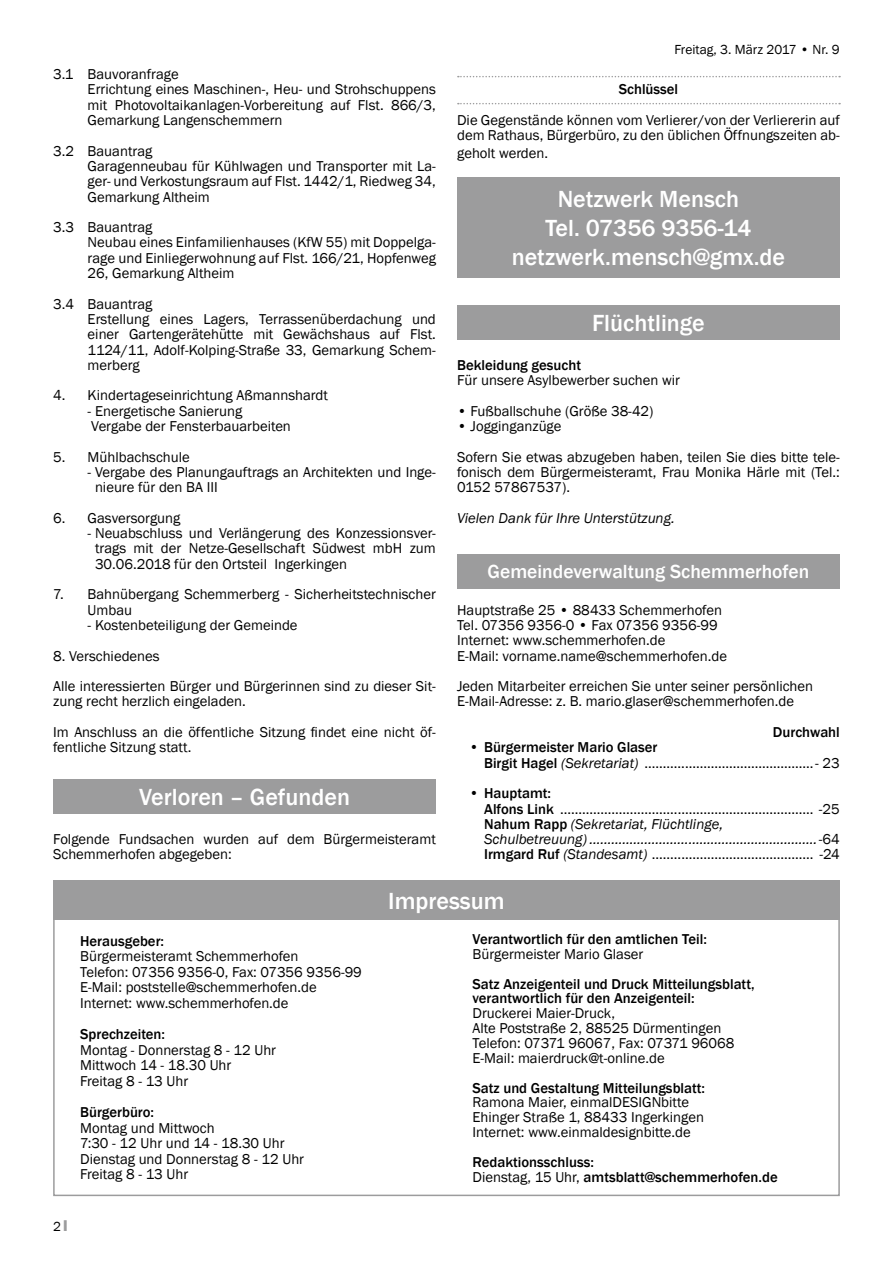
<style>
.page{position:relative;width:893px;height:1263px;background:#fff}
.page>*{position:absolute;margin:0;border:0;box-sizing:border-box;transform-origin:0 0}
.t1{font:500 24px/28.8px "Franklin Gothic";color:#fff;text-align:center}
.t2{font:500 19.5px "Franklin Gothic";color:#fff}
.t3{font:14.7px/15.3px "Franklin Gothic";color:#000}
.t4{font:500 14.7px/14.9px "Franklin Gothic";color:#000}
.t5{font:italic 14.7px "Franklin Gothic";color:#000}
.t6{font:13.5px "Franklin Gothic";color:#000}
.s1{font-weight:500}
.s2{font-style:italic}
.s3{font-family:"Impact";color:#9c9c9d}
.s4{font-weight:400}
</style>
<div class="page">
<div style="left:53px;top:779px;width:383px;height:34px;background:#9c9c9d"></div>
<svg style="left:458px;top:76px;width:382px;height:1px"></svg>
<svg style="left:458px;top:103px;width:382px;height:1px"></svg>
<div style="left:457px;top:177px;width:383px;height:101px;background:#9c9c9d"></div>
<div style="left:457px;top:305px;width:383px;height:34px;background:#9c9c9d"></div>
<div style="left:457px;top:554px;width:383px;height:34px;background:#9c9c9d"></div>
<div style="left:53px;top:880px;width:787px;height:40px;background:#9c9c9d"></div>
<p class="t3" style="left:88px;top:67px;width:350px;text-indent:-35px">3.1 Bauvoranfrage<br>Errichtung eines Maschinen-, Heu- und Strohschuppens mit Photovoltaikanlagen-Vorbereitung auf Flst. 866/3, Gemarkung Langenschemmern</p>
<p class="t3" style="left:88px;top:143px;width:350px;text-indent:-34px">3.2 Bauantrag<br>Garagenneubau für Kühlwagen und Transporter mit La&shy;ger- und Verkostungsraum auf Flst. 1442/1, Riedweg 34, Gemarkung Altheim</p>
<p class="t3" style="left:88px;top:220px;width:350px;text-indent:-35px">3.3 Bauantrag<br>Neubau eines Einfamilienhauses (KfW 55) mit Doppelga&shy;rage und Einliegerwohnung auf Flst. 166/21, Hopfenweg 26, Gemarkung Altheim</p>
<p class="t3" style="left:88px;top:296px;width:350px;text-indent:-35px">3.4 Bauantrag<br>Erstellung eines Lagers, Terrassenüberdachung und einer Gartengerätehütte mit Gewächshaus auf Flst.<br>1124/11, Adolf-Kolping-Straße 33, Gemarkung Schem&shy;merberg</p>
<p class="t3" style="left:53px;top:388px;width:276px">4. Kindertageseinrichtung Aßmannshardt</p>
<p class="t3" style="left:88px;top:403px;width:205px">- Energetische Sanierung<br>Vergabe der Fensterbauarbeiten</p>
<p class="t3" style="left:53px;top:449px;width:138px">5. Mühlbachschule</p>
<p class="t3" style="left:95px;top:465px;width:342px;text-indent:-7px">- Vergabe des Planungauftrags an Architekten und Inge&shy;nieure für den BA III</p>
<p class="t3" style="left:53px;top:511px;width:129px">6. Gasversorgung</p>
<p class="t3" style="left:95px;top:526px;width:342px;text-align:justify;text-indent:-7px">- Neuabschluss und Verlängerung des Konzessionsver&shy;trags mit der Netze-Gesellschaft Südwest mbH zum 30.06.2018 für den Ortsteil Ingerkingen</p>
<p class="t3" style="left:88px;top:587px;width:350px;text-indent:-35px">7. Bahnübergang Schemmerberg - Sicherheitstechnischer<br>Umbau</p>
<p class="t3" style="left:88px;top:618px;width:211px">- Kostenbeteiligung der Gemeinde</p>
<p class="t3" style="left:53px;top:641px;width:384px;line-height:30.6px">8. Verschiedenes<br>Alle interessierten Bürger und Bürgerinnen sind zu dieser Sit-</p>
<p class="t3" style="left:53px;top:687px;width:384px;line-height:30.6px">zung recht herzlich eingeladen.<br>Im Anschluss an die öffentliche Sitzung findet eine nicht öf-</p>
<p class="t3" style="left:53px;top:740px;width:140px">fentliche Sitzung statt.</p>
<h1 class="t1" style="left:139px;top:783px;width:213px">Verloren – Gefunden</h1>
<p class="t3" style="left:53px;top:832px;width:384px">Folgende Fundsachen wurden auf dem Bürgermeisteramt<br>Schemmerhofen abgegeben:</p>
<p class="t6" style="left:675px;top:41px;width:167px">Freitag, 3. März 2017 • Nr. 9</p>
<p class="t4" style="left:619px;top:82px;width:61px">Schlüssel</p>
<p class="t3" style="left:457px;top:113px;width:384px">Die Gegenstände können vom Verlierer/von der Verliererin auf dem Rathaus, Bürgerbüro, zu den üblichen Öffnungszeiten ab-</p>
<p class="t3" style="left:457px;top:146px;width:93px">geholt werden.</p>
<h1 class="t1" style="left:512px;top:185px;width:275px">Netzwerk Mensch<br>Tel. 07356 9356-14 netzwerk.mensch@gmx.de</h1>
<h1 class="t1" style="left:592px;top:308px;width:114px">Flüchtlinge</h1>
<p class="t4" style="left:457px;top:358px;width:126px">Bekleidung gesucht</p>
<p class="t3" style="left:457px;top:373px;width:224px">Für unsere Asylbewerber suchen wir</p>
<p class="t3" style="left:457px;top:403px;width:198px">• Fußballschuhe (Größe 38-42)</p>
<p class="t3" style="left:457px;top:411px;width:384px;line-height:30.6px">• Jogginganzüge<br>Sofern Sie etwas abzugeben haben, teilen Sie dies bitte tele-</p>
<p class="t3" style="left:457px;top:465px;width:384px">fonisch dem Bürgermeisteramt, Frau Monika Härle mit (Tel.:<br>0152 57867537).</p>
<p class="t5" style="left:457px;top:509px;width:219px">Vielen Dank für Ihre Unterstützung.</p>
<h2 class="t2" style="left:488px;top:560px;width:323px">Gemeindeverwaltung Schemmerhofen</h2>
<p class="t3" style="left:457px;top:602px;width:271px">Hauptstraße 25 • 88433 Schemmerhofen Tel. 07356 9356-0 • Fax 07356 9356-99<br>Internet: www.schemmerhofen.de<br>E-Mail: vorname.name@schemmerhofen.de</p>
<p class="t3" style="left:457px;top:679px;width:358px">Jeden Mitarbeiter erreichen Sie unter seiner persönlichen<br>E-Mail-Adresse: z. B. mario.glaser@schemmerhofen.de</p>
<p class="t4" style="left:773px;top:725px;width:68px">Durchwahl</p>
<p class="t3" style="left:484px;top:740px;width:357px;text-indent:-15px"><span class="s1">• Bürgermeister Mario Glaser<br>Birgit Hagel</span> <span class="s2">(Sekretariat)</span> ..............................................- 23</p>
<p class="t3" style="left:484px;top:786px;width:357px;text-indent:-15px"><span class="s1">• Hauptamt:<br>Alfons Link</span> ..................................................................... -25<br><span class="s1">Nahum Rapp</span> <span class="s2">(Sekretariat, Flüchtlinge,<br>Schulbetreuung) ..............................................................</span>-64<br><span class="s1">Irmgard Ruf</span> <span class="s2">(Standesamt)</span> ............................................ -24</p>
<p class="t4" style="left:80px;top:934px;width:85px">Herausgeber:</p>
<p class="t3" style="left:80px;top:949px;width:283px">Bürgermeisteramt Schemmerhofen<br>Telefon: 07356 9356-0, Fax: 07356 9356-99<br>E-Mail: poststelle@schemmerhofen.de Internet: www.schemmerhofen.de</p>
<p class="t4" style="left:80px;top:1027px;width:86px">Sprechzeiten:</p>
<p class="t3" style="left:80px;top:1042px;width:197px">Montag - Donnerstag 8 - 12 Uhr<br>Mittwoch 14 - 18.30 Uhr<br>Freitag 8 - 13 Uhr</p>
<p class="t4" style="left:80px;top:1105px;width:75px">Bürgerbüro:</p>
<p class="t3" style="left:80px;top:1120px;width:225px">Montag und Mittwoch<br>7:30 - 12 Uhr und 14 - 18.30 Uhr<br>Dienstag und Donnerstag 8 - 12 Uhr<br>Freitag 8 - 13 Uhr</p>
<p class="t6" style="left:53px;top:1218px;width:16px">2 <span class="s3">I</span></p>
<h1 class="t1" style="left:388px;top:886px;width:118px">Impressum</h1>
<p class="t4" style="left:472px;top:932px;width:236px">Verantwortlich für den amtlichen Teil:</p>
<p class="t3" style="left:472px;top:947px;width:172px">Bürgermeister Mario Glaser</p>
<p class="t4" style="left:472px;top:976px;width:284px">Satz Anzeigenteil und Druck Mitteilungsblatt, verantwortlich für den Anzeigenteil:</p>
<p class="t3" style="left:472px;top:1006px;width:263px;line-height:14.9px">Druckerei Maier-Druck,<br>Alte Poststraße 2, 88525 Dürmentingen Telefon: 07371 96067, Fax: 07371 96068<br>E-Mail: maierdruck@t-online.de</p>
<p class="t4" style="left:472px;top:1080px;width:234px">Satz und Gestaltung Mitteilungsblatt:</p>
<p class="t3" style="left:472px;top:1095px;width:233px;line-height:14.9px">Ramona Maier, einmalDESIGNbitte<br>Ehinger Straße 1, 88433 Ingerkingen<br>Internet: www.einmaldesignbitte.de</p>
<p class="t4" style="left:472px;top:1154px;width:307px">Redaktionsschluss:<br><span class="s4">Dienstag, 15 Uhr,</span> amtsblatt@schemmerhofen.de</p>
</div>
